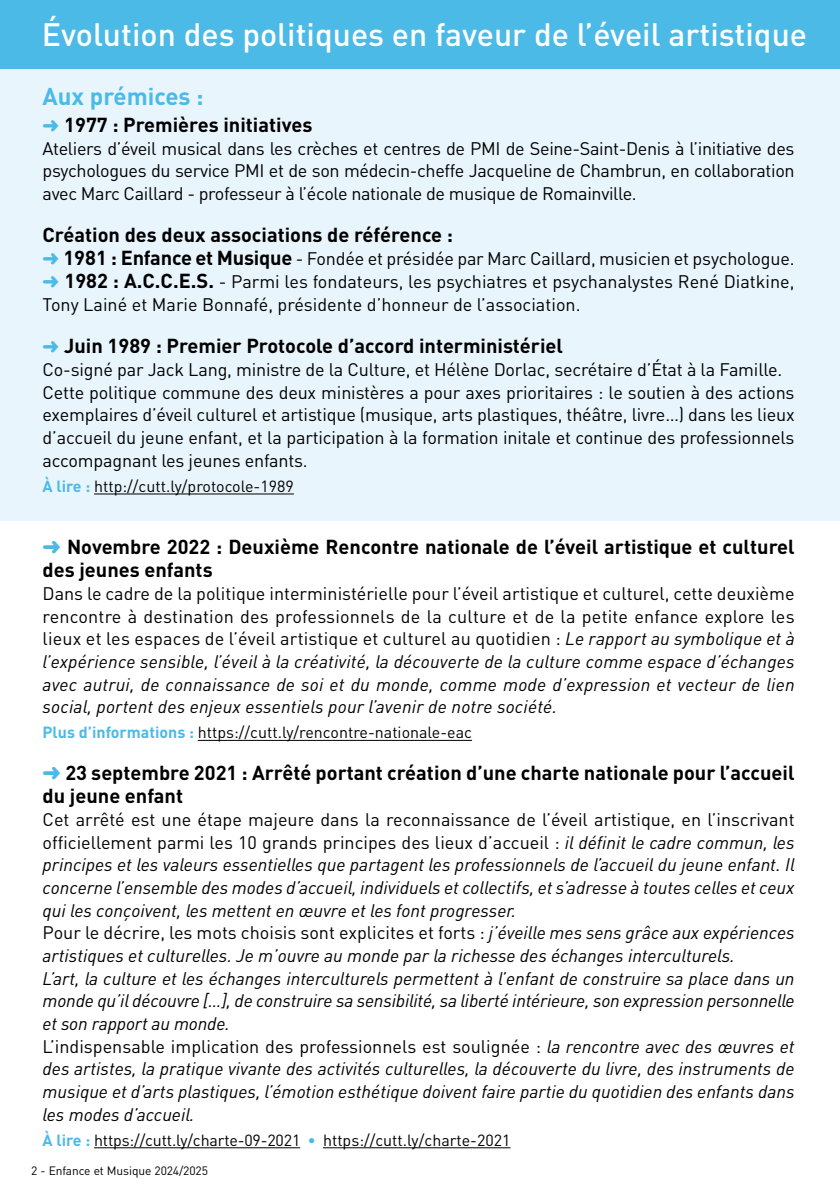
<style>
.page{position:relative;width:840px;height:1191px;background:#fff}
.page>*{position:absolute;margin:0;border:0;box-sizing:border-box;transform-origin:0 0}
.t1{font:500 32px "DINOT";color:#fff}
.t2{font:700 24px "DINOT";color:#4bbae7}
.t3{font:700 20px/23px "DINOT";color:#000}
.t4{font:italic 18px/22.6px "DINOT";color:#000;text-align:justify}
.t5{font:18px/22.6px "DINOT";letter-spacing:-.01em;color:#000;text-align:justify}
.t6{font:16px "DINOT";color:#000}
.t7{font:12px "DINOT";letter-spacing:-.01em;color:#000}
.s1{color:#4bbae7}
.s2{font-weight:700;font-size:20px}
.s3{font-weight:700;color:#4bbae7}
.s4{font-style:normal}
</style>
<div class="page">
<div style="left:0;top:0;width:839px;height:520px;background:#e9f5fc"></div>
<div style="left:0;top:0;width:839px;height:68px;background:#4bbae7"></div>
<hr style="left:94px;top:493px;width:200px;height:1px;background:#000">
<hr style="left:198px;top:740px;width:274px;height:1px;background:#000">
<hr style="left:94px;top:1147px;width:206px;height:1px;background:#000">
<hr style="left:323px;top:1147px;width:187px;height:1px;background:#000">
<h1 class="t1" style="left:42px;top:13px;width:766px">Évolution des politiques en faveur de l’éveil artistique</h1>
<h2 class="t2" style="left:43px;top:80px;width:162px">Aux prémices :</h2>
<p class="t3" style="left:43px;top:113px;width:271px"><span class="s1">➜</span> 1977 : Premières initiatives</p>
<p class="t5" style="left:43px;top:136px;width:753px">Ateliers d’éveil musical dans les crèches et centres de PMI de Seine-Saint-Denis à l’initiative des psychologues du service PMI et de son médecin-cheffe Jacqueline de Chambrun, en collaboration avec Marc Caillard - professeur à l’école nationale de musique de Romainville.</p>
<p class="t3" style="left:43px;top:223px;width:412px">Création des deux associations de référence :</p>
<p class="t5" style="left:43px;top:246px;width:753px"><span class="s1">➜</span> <span class="s2">1981 : Enfance et Musique</span> - Fondée et présidée par Marc Caillard, musicien et psychologue. <span class="s1">➜</span> <span class="s2">1982 : A.C.C.E.S.</span> - Parmi les fondateurs, les psychiatres et psychanalystes René Diatkine, Tony Lainé et Marie Bonnafé, présidente d’honneur de l’association.</p>
<p class="t3" style="left:43px;top:334px;width:521px"><span class="s1">➜</span> Juin 1989 : Premier Protocole d’accord interministériel</p>
<p class="t5" style="left:43px;top:357px;width:753px;text-align:left">Co-signé par Jack Lang, ministre de la Culture, et Hélène Dorlac, secrétaire d’État à la Famille.<br>Cette politique commune des deux ministères a pour axes prioritaires : le soutien à des actions exemplaires d’éveil culturel et artistique (musique, arts plastiques, théâtre, livre…) dans les lieux d’accueil du jeune enfant, et la participation à la formation initale et continue des professionnels accompagnant les jeunes enfants.</p>
<p class="t6" style="left:43px;top:475px;width:253px"><span class="s3">À lire :</span> http://cutt.ly/protocole-1989</p>
<p class="t3" style="left:43px;top:534px;width:753px"><span class="s1">➜</span> Novembre 2022 : Deuxième Rencontre nationale de l’éveil artistique et culturel des jeunes enfants</p>
<p class="t4" style="left:43px;top:581px;width:753px"><span class="s4">Dans le cadre de la politique interministérielle pour l’éveil artistique et culturel, cette deuxième rencontre à destination des professionnels de la culture et de la petite enfance explore les lieux et les espaces de l’éveil artistique et culturel au quotidien :</span> Le rapport au symbolique et à l’expérience sensible, l’éveil à la créativité, la découverte de la culture comme espace d’échanges avec autrui, de connaissance de soi et du monde, comme mode d’expression et vecteur de lien social, portent des enjeux essentiels pour l’avenir de notre société.</p>
<p class="t6" style="left:43px;top:721px;width:431px"><span class="s3">Plus d’informations :</span> https://cutt.ly/rencontre-nationale-eac</p>
<p class="t3" style="left:43px;top:761px;width:753px"><span class="s1">➜</span> 23 septembre 2021 : Arrêté portant création d’une charte nationale pour l’accueil du jeune enfant</p>
<p class="t4" style="left:43px;top:807px;width:753px;text-align:left"><span class="s4">Cet arrêté est une étape majeure dans la reconnaissance de l’éveil artistique, en l’inscrivant officiellement parmi les 10 grands principes des lieux d’accueil :</span> il définit le cadre commun, les principes et les valeurs essentielles que partagent les professionnels de l’accueil du jeune enfant. Il concerne l’ensemble des modes d’accueil, individuels et collectifs, et s’adresse à toutes celles et ceux qui les conçoivent, les mettent en œuvre et les font progresser.<br><span class="s4">Pour le décrire, les mots choisis sont explicites et forts :</span> j’éveille mes sens grâce aux expériences artistiques et culturelles. Je m’ouvre au monde par la richesse des échanges interculturels.<br>L’art, la culture et les échanges interculturels permettent à l’enfant de construire sa place dans un monde qu’il découvre […], de construire sa sensibilité, sa liberté intérieure, son expression personnelle et son rapport au monde.<br><span class="s4">L’indispensable implication des professionnels est soulignée :</span> la rencontre avec des œuvres et des artistes, la pratique vivante des activités culturelles, la découverte du livre, des instruments de musique et d’arts plastiques, l’émotion esthétique doivent faire partie du quotidien des enfants dans les modes d’accueil.</p>
<p class="t6" style="left:43px;top:1129px;width:469px"><span class="s3">À lire :</span> https://cutt.ly/charte-09-2021 <span class="s3">•</span> https://cutt.ly/charte-2021</p>
<p class="t7" style="left:31px;top:1162px;width:178px">2 - Enfance et Musique 2024/2025</p>
</div>
